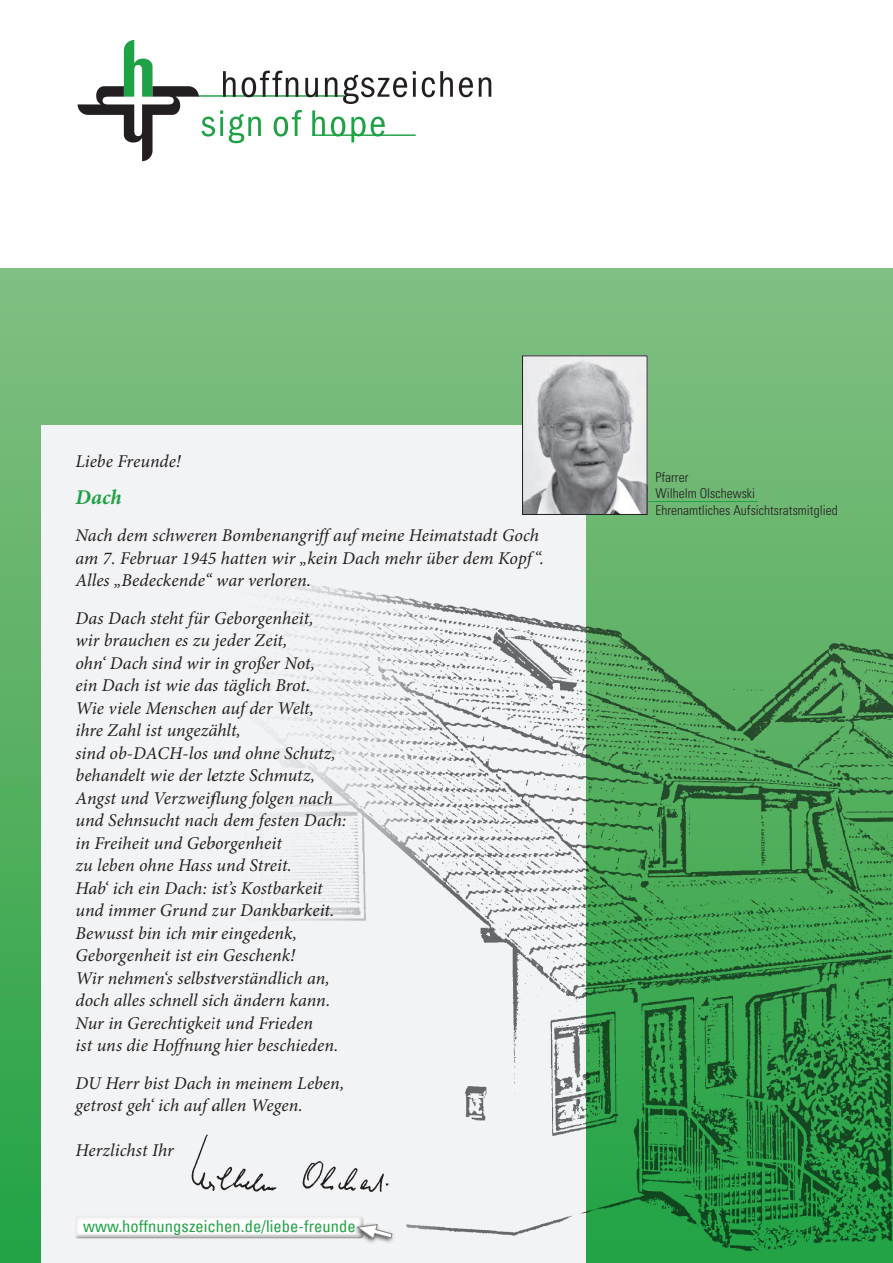
<style>
.page{position:relative;width:893px;height:1263px;background:#fff}
.page>*{position:absolute;margin:0;border:0;box-sizing:border-box;transform-origin:0 0}
.t1{font:italic 700 21px "Minion Pro";color:#1fa245}
.t2{font:italic 18px/22.5px "Minion Pro";letter-spacing:.005em;color:#231f20}
.t3{font:condensed 16.5px "Univers LT";letter-spacing:.005em;color:#1fa245}
.t4{font:300 condensed 13.5px/16.5px "Univers LT Std";color:#231f20}
</style>
<div class="page">
<div style="left:0;top:269px;width:893px;height:994px;background:linear-gradient(to bottom,#85be81,#23a243)"></div>
<hr style="left:413px;top:78px;width:3px;height:19px;background:#231f20">
<svg style="left:422px;top:71px;width:31px;height:26px"></svg>
<svg style="left:459px;top:77px;width:14px;height:20px"></svg>
<svg style="left:479px;top:77px;width:12px;height:20px"></svg>
<hr style="left:312px;top:134px;width:104px;height:2px;background:#1fa245">
<svg style="left:78px;top:40px;width:329px;height:121px"></svg>
<div style="left:41px;top:425px;width:545px;height:838px;background:#f2f3f4"></div>
<hr style="left:634px;top:501px;width:124px;height:1px;background:#1fa245">
<img style="left:524px;top:358px;width:121px;height:155px">
<div style="left:522px;top:356px;width:125px;height:159px;border:1px solid #231f20"></div>
<div style="left:73px;top:1214px;width:291px;height:28px;background:#231f20;opacity:.11"></div>
<img style="left:191px;top:1134px;width:24px;height:57px">
<img style="left:215px;top:566px;width:678px;height:697px">
<p class="t2" style="left:75px;top:450px;width:107px">Liebe Freunde!</p>
<p class="t1" style="left:75px;top:482px;width:48px">Dach</p>
<p class="t2" style="left:75px;top:524px;width:470px">Nach dem schweren Bombenangriff auf meine Heimatstadt Goch am 7. Februar 1945 hatten wir „kein Dach mehr über dem Kopf “.<br>Alles „Bedeckende“ war verloren.</p>
<p class="t2" style="left:75px;top:606px;width:272px">Das Dach steht für Geborgenheit,<br>wir brauchen es zu jeder Zeit,<br>ohn‘ Dach sind wir in großer Not,<br>ein Dach ist wie das täglich Brot.<br>Wie viele Menschen auf der Welt,<br>ihre Zahl ist ungezählt,<br>sind ob-DACH-los und ohne Schutz, behandelt wie der letzte Schmutz,<br>Angst und Verzweiflung folgen nach und Sehnsucht nach dem festen Dach: in Freiheit und Geborgenheit<br>zu leben ohne Hass und Streit.<br>Hab‘ ich ein Dach: ist’s Kostbarkeit und immer Grund zur Dankbarkeit.<br>Bewusst bin ich mir eingedenk,<br>Geborgenheit ist ein Geschenk!<br>Wir nehmen‘s selbstverständlich an, doch alles schnell sich ändern kann.<br>Nur in Gerechtigkeit und Frieden<br>ist uns die Hoffnung hier beschieden.</p>
<p class="t2" style="left:75px;top:1071px;width:270px">DU Herr bist Dach in meinem Leben, getrost geh‘ ich auf allen Wegen.</p>
<p class="t2" style="left:75px;top:1139px;width:100px">Herzlichst Ihr</p>
<p class="t3" style="left:83px;top:1215px;width:274px">www.hoffnungszeichen.de/liebe-freunde</p>
<p class="t4" style="left:655px;top:469px;width:184px">Pfarrer<br>Wilhelm Olschewski<br>Ehrenamtliches Aufsichtsratsmitglied</p>
</div>
